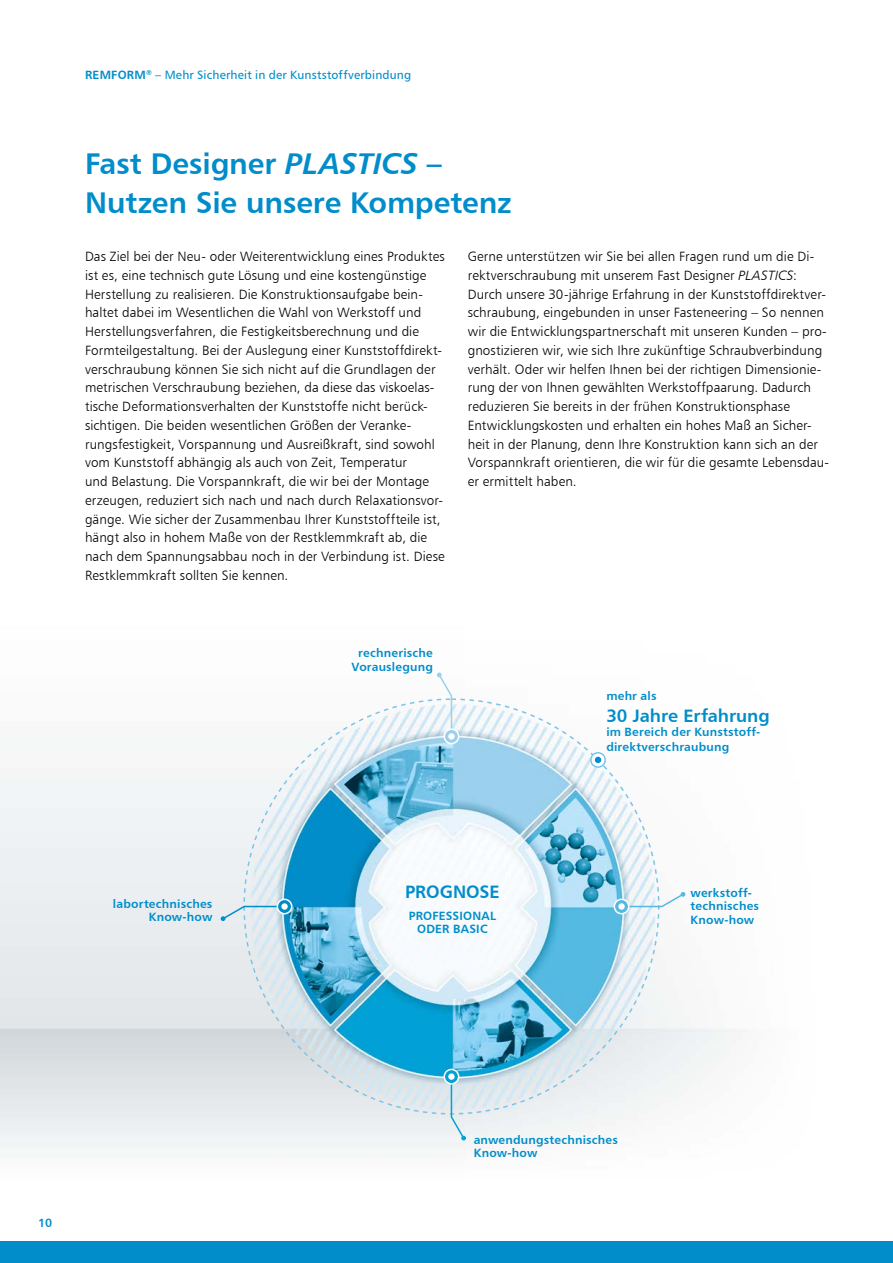
<style>
.page{position:relative;width:893px;height:1263px;background:#fff}
.page>*{position:absolute;margin:0;border:0;box-sizing:border-box;transform-origin:0 0}
.t1{font:30px/38.2px "Humanist 777 BT Bold B";letter-spacing:-.005em;color:#008dca}
.t2{font:18px "Humanist 777 BT Bold B";letter-spacing:-.005em;color:#008dca}
.t3{font:13.5px/18.8px "Humanist 777 BT Light B";letter-spacing:.005em;color:#000}
.t4{font:12px/13.5px "Humanist 777 BT Bold B";letter-spacing:.015em;color:#008dca}
.t5{font:12px "Humanist 777 BT Roman B";letter-spacing:.015em;color:#008dca}
.s1{font-family:"Humanist 777 BT Bold B"}
.s2{font-family:"Humanist 777 BT Bold Italic B"}
.s3{font-family:"Humanist 777 BT Light Italic B"}
</style>
<div class="page">
<div style="left:0;top:1242px;width:893px;height:21px;background:#008dca"></div>
<img style="left:0;top:701px;width:747px;height:454px">
<svg style="left:221px;top:905px;width:65px;height:16px"></svg>
<svg style="left:450px;top:1075px;width:16px;height:65px"></svg>
<svg style="left:620px;top:892px;width:65px;height:16px"></svg>
<svg style="left:437px;top:672px;width:16px;height:66px"></svg>
<svg style="left:277px;top:899px;width:15px;height:15px"></svg>
<div style="left:277px;top:898px;width:15px;height:16px;border:2px solid #fff;border-radius:50%"></div>
<div style="left:444px;top:1069px;width:15px;height:15px;background:#00a2d6;border-radius:50%"></div>
<div style="left:443px;top:1069px;width:16px;height:15px;border:2px solid #fff;border-radius:50%"></div>
<div style="left:614px;top:899px;width:15px;height:15px;background:#55b9e2;border-radius:50%"></div>
<div style="left:614px;top:898px;width:15px;height:16px;border:2px solid #fff;border-radius:50%"></div>
<div style="left:444px;top:729px;width:15px;height:14px;background:#9ad0ed;border-radius:50%"></div>
<div style="left:443px;top:728px;width:16px;height:16px;border:2px solid #fff;border-radius:50%"></div>
<svg style="left:281px;top:903px;width:7px;height:7px"></svg>
<svg style="left:448px;top:1073px;width:7px;height:7px"></svg>
<svg style="left:618px;top:903px;width:7px;height:7px"></svg>
<div style="left:448px;top:733px;width:7px;height:7px;background:#fff;border-radius:50%"></div>
<svg style="left:588px;top:750px;width:20px;height:18px"></svg>
<p class="t5" style="left:85px;top:67px;width:328px"><span class="s1">REMFORM</span><sup>®</sup> – Mehr Sicherheit in der Kunststoffverbindung</p>
<h1 class="t1" style="left:85px;top:144px;width:428px">Fast Designer <span class="s2">PLASTICS</span> –<br>Nutzen Sie unsere Kompetenz</h1>
<p class="t3" style="left:85px;top:247px;width:361px">Das Ziel bei der Neu- oder Weiterentwicklung eines Produktes ist es, eine technisch gute Lösung und eine kostengünstige Herstellung zu realisieren. Die Konstruktionsaufgabe bein&shy;haltet dabei im Wesentlichen die Wahl von Werkstoff und Herstellungsverfahren, die Festigkeitsberechnung und die Formteilgestaltung. Bei der Auslegung einer Kunststoffdirekt&shy;verschraubung können Sie sich nicht auf die Grundlagen der metrischen Verschraubung beziehen, da diese das viskoelas&shy;tische Deformationsverhalten der Kunststoffe nicht berück&shy;sichtigen. Die beiden wesentlichen Größen der Veranke&shy;rungsfestigkeit, Vorspannung und Ausreißkraft, sind sowohl vom Kunststoff abhängig als auch von Zeit, Temperatur<br>und Belastung. Die Vorspannkraft, die wir bei der Montage erzeugen, reduziert sich nach und nach durch Relaxationsvor&shy;gänge. Wie sicher der Zusammenbau Ihrer Kunststoffteile ist, hängt also in hohem Maße von der Restklemmkraft ab, die nach dem Spannungsabbau noch in der Verbindung ist. Diese Restklemmkraft sollten Sie kennen.</p>
<p class="t3" style="left:468px;top:247px;width:363px">Gerne unterstützen wir Sie bei allen Fragen rund um die Di&shy;rektverschraubung mit unserem Fast Designer <span class="s3">PLASTICS</span>:<br>Durch unsere 30-jährige Erfahrung in der Kunststoffdirektver&shy;schraubung, eingebunden in unser Fasteneering – So nennen wir die Entwicklungspartnerschaft mit unseren Kunden – pro&shy;gnostizieren wir, wie sich Ihre zukünftige Schraubverbindung verhält. Oder wir helfen Ihnen bei der richtigen Dimensionie&shy;rung der von Ihnen gewählten Werkstoffpaarung. Dadurch reduzieren Sie bereits in der frühen Konstruktionsphase Entwicklungskosten und erhalten ein hohes Maß an Sicher&shy;heit in der Planung, denn Ihre Konstruktion kann sich an der Vorspannkraft orientieren, die wir für die gesamte Lebensdau&shy;er ermittelt haben.</p>
<p class="t4" style="left:113px;top:897px;width:101px;text-align:right">labortechnisches<br>Know-how</p>
<p class="t4" style="left:352px;top:646px;width:83px;text-align:center">rechnerische<br>Vorauslegung</p>
<h2 class="t2" style="left:405px;top:880px;width:96px">PROGNOSE</h2>
<p class="t4" style="left:409px;top:908px;width:89px;text-align:center">PROFESSIONAL<br>ODER BASIC</p>
<p class="t4" style="left:606px;top:689px;width:52px">mehr als</p>
<h2 class="t2" style="left:606px;top:704px;width:165px">30 Jahre Erfahrung</h2>
<p class="t4" style="left:606px;top:725px;width:155px;line-height:14.4px">im Bereich der Kunststoff&shy;direktverschraubung</p>
<p class="t4" style="left:691px;top:886px;width:70px">werkstoff&shy;technisches<br>Know-how</p>
<p class="t4" style="left:38px;top:1215px;width:15px">10</p>
<p class="t4" style="left:474px;top:1132px;width:146px">anwendungstechnisches<br>Know-how</p>
</div>
